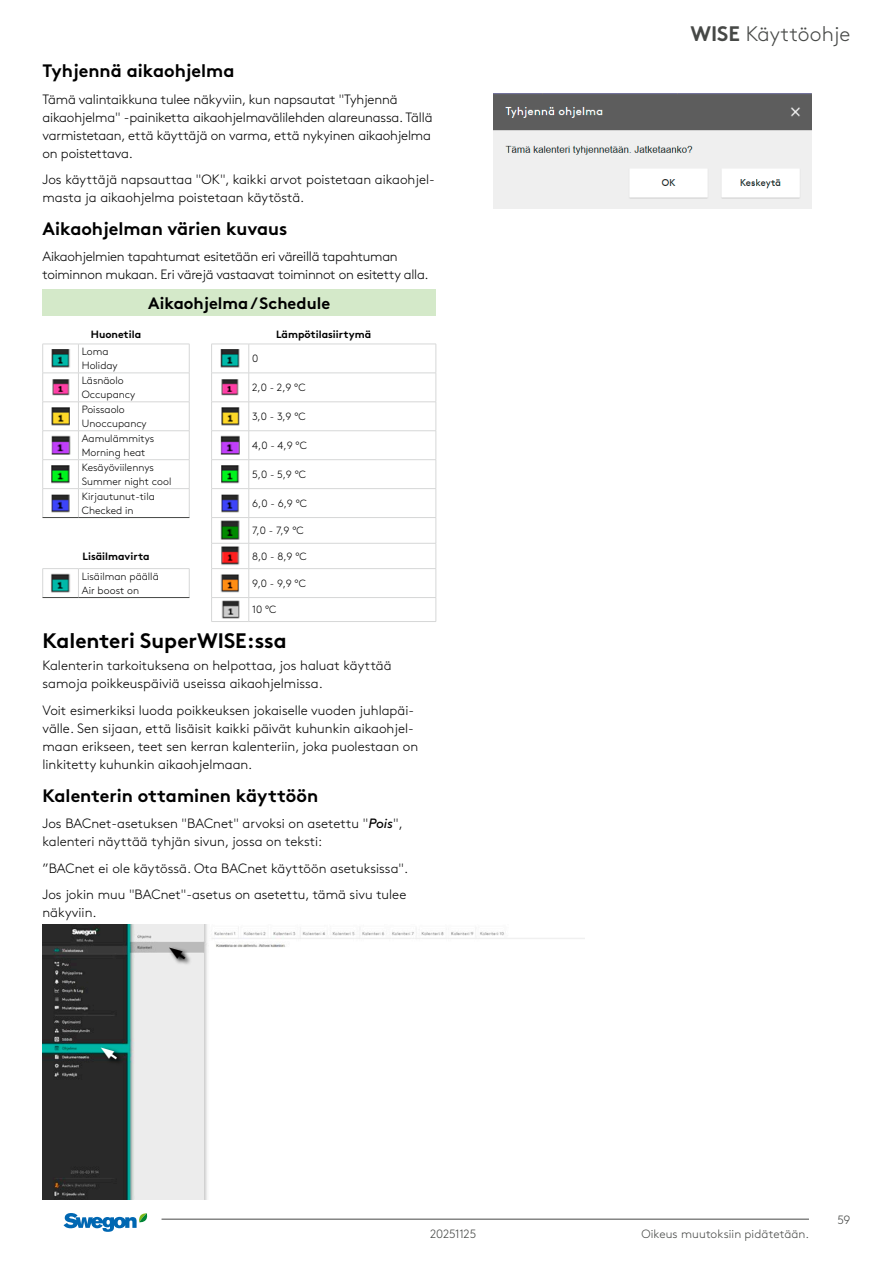
<style>
.page{position:relative;width:893px;height:1263px;background:#fff}
.page>*{position:absolute;margin:0;border:0;box-sizing:border-box;transform-origin:0 0}
.t1{font:700 21px "Swegon Brown";color:#000}
.t2{font:300 21px "Swegon Brown";color:#464846}
.t3{font:700 18px "Swegon Brown";color:#000}
.t4{font:700 16.5px "Swegon Brown";color:#000}
.t5{font:300 13.5px/18px "Swegon Brown";color:#000}
.t6{font:300 13.5px/18px "Swegon Brown";letter-spacing:-.02em;color:#000}
.t7{font:300 12px "Swegon Brown";letter-spacing:.005em;color:#464846}
.t8{font:300 12px "Swegon Brown";letter-spacing:-.02em;color:#464846}
.t9{font:300 10.5px/14.2px "Swegon Brown";color:#000}
.t10{font:700 10.5px "Swegon Brown";color:#000}
.s1{font-weight:400;font-style:italic}
.s2{font-weight:700}
</style>
<div class="page">
<hr style="left:162px;top:1219px;width:647px;height:1px;background:#464846">
<svg style="left:64px;top:1213px;width:84px;height:19px"></svg>
<div style="left:43px;top:290px;width:393px;height:26px;background:#d4e9c9"></div>
<hr style="left:43px;top:344px;width:35px;height:1px;background:#d6d7d7">
<hr style="left:78px;top:344px;width:111px;height:1px;background:#d6d7d7">
<hr style="left:43px;top:373px;width:35px;height:1px;background:#d6d7d7">
<hr style="left:78px;top:373px;width:111px;height:1px;background:#d6d7d7">
<hr style="left:43px;top:402px;width:35px;height:1px;background:#d6d7d7">
<hr style="left:78px;top:402px;width:111px;height:1px;background:#d6d7d7">
<hr style="left:43px;top:430px;width:35px;height:1px;background:#d6d7d7">
<hr style="left:78px;top:430px;width:111px;height:1px;background:#d6d7d7">
<hr style="left:43px;top:459px;width:35px;height:1px;background:#d6d7d7">
<hr style="left:78px;top:459px;width:111px;height:1px;background:#d6d7d7">
<hr style="left:43px;top:488px;width:35px;height:1px;background:#d6d7d7">
<svg style="left:42px;top:344px;width:1px;height:173px"></svg>
<hr style="left:78px;top:488px;width:111px;height:1px;background:#d6d7d7">
<svg style="left:78px;top:345px;width:1px;height:172px"></svg>
<svg style="left:189px;top:344px;width:1px;height:173px"></svg>
<hr style="left:43px;top:517px;width:35px;height:1px;background:#464846">
<hr style="left:78px;top:517px;width:111px;height:1px;background:#464846">
<hr style="left:43px;top:568px;width:35px;height:1px;background:#d6d7d7">
<svg style="left:42px;top:569px;width:1px;height:28px"></svg>
<hr style="left:78px;top:568px;width:111px;height:1px;background:#d6d7d7">
<svg style="left:78px;top:569px;width:1px;height:28px"></svg>
<svg style="left:189px;top:569px;width:1px;height:28px"></svg>
<hr style="left:43px;top:597px;width:35px;height:1px;background:#464846">
<hr style="left:78px;top:597px;width:111px;height:1px;background:#464846">
<hr style="left:211px;top:344px;width:38px;height:1px;background:#d6d7d7">
<hr style="left:249px;top:344px;width:187px;height:1px;background:#d6d7d7">
<hr style="left:211px;top:373px;width:38px;height:1px;background:#d6d7d7">
<hr style="left:249px;top:373px;width:187px;height:1px;background:#d6d7d7">
<hr style="left:211px;top:402px;width:38px;height:1px;background:#d6d7d7">
<hr style="left:249px;top:402px;width:187px;height:1px;background:#d6d7d7">
<hr style="left:211px;top:430px;width:38px;height:1px;background:#d6d7d7">
<hr style="left:249px;top:430px;width:187px;height:1px;background:#d6d7d7">
<hr style="left:211px;top:459px;width:38px;height:1px;background:#d6d7d7">
<hr style="left:249px;top:459px;width:187px;height:1px;background:#d6d7d7">
<hr style="left:211px;top:488px;width:38px;height:1px;background:#d6d7d7">
<hr style="left:249px;top:488px;width:187px;height:1px;background:#d6d7d7">
<hr style="left:211px;top:517px;width:38px;height:1px;background:#d6d7d7">
<hr style="left:249px;top:517px;width:187px;height:1px;background:#d6d7d7">
<hr style="left:211px;top:543px;width:38px;height:1px;background:#d6d7d7">
<hr style="left:249px;top:543px;width:187px;height:1px;background:#d6d7d7">
<hr style="left:211px;top:568px;width:38px;height:1px;background:#d6d7d7">
<hr style="left:249px;top:568px;width:187px;height:1px;background:#d6d7d7">
<hr style="left:211px;top:597px;width:38px;height:1px;background:#d6d7d7">
<svg style="left:211px;top:345px;width:1px;height:276px"></svg>
<hr style="left:249px;top:597px;width:187px;height:1px;background:#d6d7d7">
<svg style="left:249px;top:344px;width:1px;height:277px"></svg>
<svg style="left:436px;top:344px;width:1px;height:277px"></svg>
<hr style="left:211px;top:621px;width:38px;height:1px;background:#d6d7d7">
<hr style="left:249px;top:621px;width:187px;height:1px;background:#d6d7d7">
<img style="left:51px;top:349px;width:19px;height:19px">
<img style="left:221px;top:349px;width:19px;height:19px">
<img style="left:52px;top:379px;width:17px;height:17px">
<img style="left:221px;top:379px;width:18px;height:17px">
<img style="left:51px;top:407px;width:19px;height:18px">
<img style="left:221px;top:407px;width:18px;height:18px">
<img style="left:51px;top:436px;width:19px;height:19px">
<img style="left:221px;top:436px;width:19px;height:19px">
<img style="left:52px;top:465px;width:18px;height:18px">
<img style="left:221px;top:465px;width:18px;height:18px">
<img style="left:52px;top:494px;width:17px;height:18px">
<img style="left:221px;top:494px;width:18px;height:18px">
<img style="left:221px;top:521px;width:19px;height:19px">
<img style="left:221px;top:547px;width:18px;height:18px">
<img style="left:51px;top:574px;width:20px;height:18px">
<img style="left:221px;top:574px;width:18px;height:18px">
<img style="left:221px;top:601px;width:18px;height:17px">
<img style="left:493px;top:94px;width:318px;height:115px">
<img style="left:43px;top:924px;width:542px;height:275px">
<svg style="left:100px;top:1046px;width:24px;height:20px"></svg>
<svg style="left:168px;top:946px;width:24px;height:20px"></svg>
<svg style="left:98px;top:1043px;width:21px;height:19px"></svg>
<svg style="left:166px;top:944px;width:21px;height:18px"></svg>
<h2 class="t3" style="left:43px;top:56px;width:193px">Tyhjennä aikaohjelma</h2>
<p class="t5" style="left:43px;top:89px;width:392px">Tämä valintaikkuna tulee näkyviin, kun napsautat "Tyhjennä aikaohjelma" -painiketta aikaohjelmavälilehden alareunassa. Tällä varmistetaan, että käyttäjä on varma, että nykyinen aikaohjelma on poistettava.</p>
<p class="t5" style="left:43px;top:170px;width:394px">Jos käyttäjä napsauttaa "OK", kaikki arvot poistetaan aikaohjel&shy;masta ja aikaohjelma poistetaan käytöstä.</p>
<h2 class="t3" style="left:43px;top:214px;width:247px">Aikaohjelman värien kuvaus</h2>
<p class="t6" style="left:43px;top:247px;width:388px">Aikaohjelmien tapahtumat esitetään eri väreillä tapahtuman toiminnon mukaan. Eri värejä vastaavat toiminnot on esitetty alla.</p>
<p class="t4" style="left:148px;top:290px;width:184px">Aikaohjelma / Schedule</p>
<p class="t10" style="left:91px;top:326px;width:52px">Huonetila</p>
<p class="t10" style="left:276px;top:326px;width:97px">Lämpötilasiirtymä</p>
<p class="t9" style="left:82px;top:344px;width:37px">Loma<br>Holiday</p>
<p class="t9" style="left:252px;top:351px;width:8px">0</p>
<p class="t9" style="left:82px;top:373px;width:55px">Läsnäolo<br>Occupancy</p>
<p class="t9" style="left:252px;top:380px;width:55px">2,0 - 2,9 °C</p>
<p class="t9" style="left:82px;top:402px;width:66px">Poissaolo<br>Unoccupancy</p>
<p class="t9" style="left:252px;top:409px;width:55px">3,0 - 3,9 °C</p>
<p class="t9" style="left:82px;top:430px;width:74px">Aamulämmitys<br>Morning heat</p>
<p class="t9" style="left:252px;top:438px;width:56px">4,0 - 4,9 °C</p>
<p class="t9" style="left:82px;top:459px;width:91px">Kesäyöviilennys<br>Summer night cool</p>
<p class="t9" style="left:252px;top:467px;width:55px">5,0 - 5,9 °C</p>
<p class="t9" style="left:82px;top:488px;width:75px">Kirjautunut-tila<br>Checked in</p>
<p class="t9" style="left:252px;top:495px;width:56px">6,0 - 6,9 °C</p>
<p class="t9" style="left:252px;top:523px;width:53px">7,0 - 7,9 °C</p>
<p class="t10" style="left:82px;top:548px;width:69px">Lisäilmavirta</p>
<p class="t9" style="left:252px;top:548px;width:56px">8,0 - 8,9 °C</p>
<p class="t9" style="left:82px;top:568px;width:78px">Lisäilman päällä<br>Air boost on</p>
<p class="t9" style="left:252px;top:575px;width:55px">9,0 - 9,9 °C</p>
<p class="t9" style="left:252px;top:602px;width:26px">10 °C</p>
<h1 class="t1" style="left:43px;top:624px;width:246px">Kalenteri SuperWISE:ssa</h1>
<p class="t5" style="left:43px;top:656px;width:351px">Kalenterin tarkoituksena on helpottaa, jos haluat käyttää samoja poikkeuspäiviä useissa aikaohjelmissa.</p>
<p class="t5" style="left:43px;top:700px;width:377px">Voit esimerkiksi luoda poikkeuksen jokaiselle vuoden juhlapäi&shy;välle. Sen sijaan, että lisäisit kaikki päivät kuhunkin aikaohjel&shy;maan erikseen, teet sen kerran kalenteriin, joka puolestaan on linkitetty kuhunkin aikaohjelmaan.</p>
<h2 class="t3" style="left:43px;top:781px;width:277px">Kalenterin ottaminen käyttöön</h2>
<p class="t5" style="left:43px;top:813px;width:362px">Jos BACnet-asetuksen "BACnet" arvoksi on asetettu "<span class="s1">Pois</span>", kalenteri näyttää tyhjän sivun, jossa on teksti:</p>
<p class="t5" style="left:43px;top:854px;width:367px;line-height:26.5px">”BACnet ei ole käytössä. Ota BACnet käyttöön asetuksissa".<br>Jos jokin muu "BACnet"-asetus on asetettu, tämä sivu tulee</p>
<p class="t5" style="left:43px;top:902px;width:56px">näkyviin.</p>
<h1 class="t2" style="left:690px;top:18px;width:162px"><span class="s2">WISE</span> Käyttöohje</h1>
<p class="t7" style="left:837px;top:1211px;width:14px">59</p>
<p class="t8" style="left:430px;top:1225px;width:48px">20251125</p>
<p class="t7" style="left:641px;top:1225px;width:169px">Oikeus muutoksiin pidätetään.</p>
</div>
